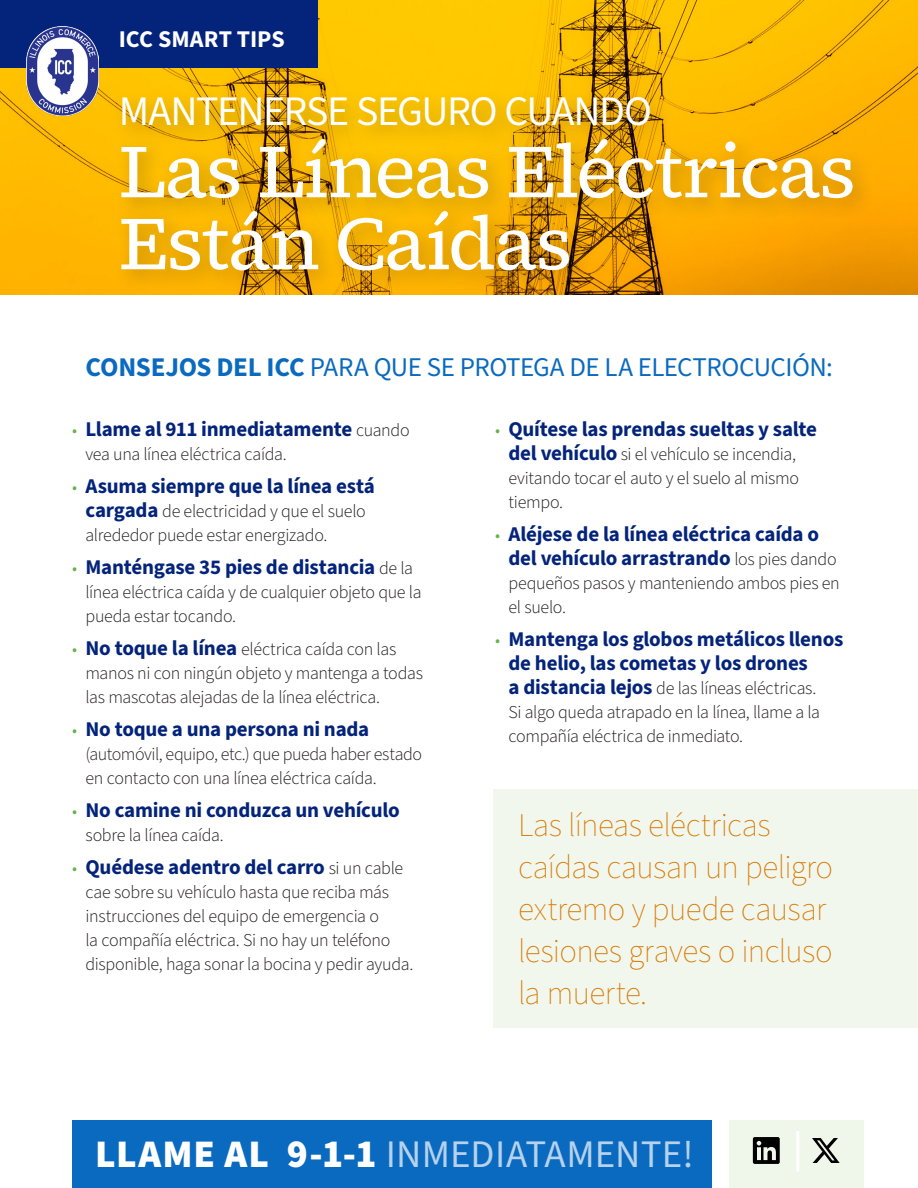
<style>
.page{position:relative;width:918px;height:1188px;background:#fff}
.page>*{position:absolute;margin:0;border:0;box-sizing:border-box;transform-origin:0 0}
.Title_Line-Lg{font:75px/72px "Source Serif 4 Caption";letter-spacing:-.03em;color:#fff}
.Title_Line-Sm{font:42px "Source Sans 3";letter-spacing:-.035em;color:#fff}
.Callout{font:39px "Source Sans 3";letter-spacing:.005em;color:#b6d2ec}
.Bulleted_Text-Spanish{font:200 33px/42px "Source Sans 3";letter-spacing:-.015em;color:#d97904}
.Subhead_A{font:27px "Source Sans 3";letter-spacing:-.02em;color:#0a6abf}
.ICC_Smart_Tips{font:700 24px "Source Sans 3";color:#fff}
.t1{font:700 21px/24px "Source Sans 3";letter-spacing:-.01em;color:#04247b}
.t2{font:300 18px/24px "Source Sans 3";letter-spacing:-.02em;color:#231f20}
.s1{font-weight:700}
.s2{font-weight:300;font-size:18px;color:#63b445}
.s3{font-weight:300;font-size:18px;color:#231f20}
.s4{font-weight:700;font-size:21px;color:#04247b}
.s5{color:#63b445}
.s6{font-weight:900;color:#fff}
</style>
<div class="page">
<img style="left:0;top:0;width:918px;height:295px">
<div style="left:729px;top:1120px;width:135px;height:68px;background:#eff6ea"></div>
<div style="left:72px;top:1120px;width:639px;height:68px;background:#0a6abf"></div>
<div style="left:0;top:0;width:318px;height:68px;background:#04247b"></div>
<div style="left:493px;top:790px;width:425px;height:238px;background:#f1f7ed"></div>
<hr style="left:796px;top:1131px;width:3px;height:41px;background:#fff">
<img style="left:27px;top:27px;width:72px;height:89px">
<svg style="left:753px;top:1137px;width:27px;height:27px"></svg>
<svg style="left:812px;top:1138px;width:28px;height:25px"></svg>
<div style="left:112px;top:88px;width:763px;height:205px;background:#231f20;opacity:.25"></div>
<p class="ICC_Smart_Tips" style="left:119px;top:23px;width:167px">ICC SMART TIPS</p>
<p class="Title_Line-Sm" style="left:119px;top:85px;width:535px">MANTENERSE SEGURO CUANDO</p>
<p class="Title_Line-Lg" style="left:119px;top:136px;width:739px">Las Líneas Eléctricas<br>Están Caídas</p>
<p class="Subhead_A" style="left:86px;top:350px;width:749px"><span class="s1">CONSEJOS DEL ICC</span> PARA QUE SE PROTEGA DE LA ELECTROCUCIÓN:</p>
<p class="t1" style="left:72px;top:417px;width:339px"><span class="s2">•</span> Llame al 911 inmediatamente <span class="s3">cuando</span></p>
<p class="t2" style="left:86px;top:442px;width:203px">vea una línea eléctrica caída.</p>
<p class="t1" style="left:72px;top:474px;width:304px"><span class="s2">•</span> Asuma siempre que la línea está</p>
<p class="t2" style="left:86px;top:499px;width:282px"><span class="s4">cargada</span> de electricidad y que el suelo alrededor puede estar energizado.</p>
<p class="t1" style="left:72px;top:555px;width:343px"><span class="s2">•</span> Manténgase 35 pies de distancia <span class="s3">de la</span></p>
<p class="t2" style="left:86px;top:580px;width:338px">línea eléctrica caída y de cualquier objeto que la pueda estar tocando.</p>
<p class="t2" style="left:86px;top:637px;width:339px;text-indent:-14px"><span class="s5">•</span> <span class="s4">No toque la línea</span> eléctrica caída con las manos ni con ningún objeto y mantenga a todas las mascotas alejadas de la línea eléctrica.</p>
<p class="t1" style="left:72px;top:717px;width:299px"><span class="s2">•</span> No toque a una persona ni nada</p>
<p class="t2" style="left:86px;top:742px;width:338px">(automóvil, equipo, etc.) que pueda haber estado en contacto con una línea eléctrica caída.</p>
<p class="t1" style="left:72px;top:798px;width:329px"><span class="s2">•</span> No camine ni conduzca un vehículo</p>
<p class="t2" style="left:86px;top:823px;width:140px">sobre la línea caída.</p>
<p class="t1" style="left:72px;top:855px;width:333px"><span class="s2">•</span> Quédese adentro del carro <span class="s3">si un cable</span></p>
<p class="t2" style="left:86px;top:880px;width:329px">cae sobre su vehículo hasta que reciba más instrucciones del equipo de emergencia o<br>la compañía eléctrica. Si no hay un teléfono disponible, haga sonar la bocina y pedir ayuda.</p>
<p class="t1" style="left:495px;top:417px;width:324px"><span class="s2">•</span> Quítese las prendas sueltas y salte</p>
<p class="t2" style="left:508px;top:442px;width:292px"><span class="s4">del vehículo</span> si el vehículo se incendia, evitando tocar el auto y el suelo al mismo tiempo.</p>
<p class="t1" style="left:508px;top:522px;width:330px;text-indent:-14px"><span class="s2">•</span> Aléjese de la línea eléctrica caída o del vehículo arrastrando <span class="s3">los pies dando</span></p>
<p class="t2" style="left:508px;top:571px;width:333px">pequeños pasos y manteniendo ambos pies en el suelo.</p>
<p class="t1" style="left:508px;top:627px;width:336px;text-indent:-14px"><span class="s2">•</span> Mantenga los globos metálicos llenos de helio, las cometas y los drones</p>
<p class="t2" style="left:508px;top:676px;width:313px"><span class="s4">a distancia lejos</span> de las líneas eléctricas.<br>Si algo queda atrapado en la línea, llame a la compañía eléctrica de inmediato.</p>
<p class="Bulleted_Text-Spanish" style="left:518px;top:804px;width:317px">Las líneas eléctricas caídas causan un peligro extremo y puede causar lesiones graves o incluso la muerte.</p>
<p class="Callout" style="left:95px;top:1130px;width:600px"><span class="s6">LLAME AL 9-1-1</span> INMEDIATAMENTE!</p>
</div>
